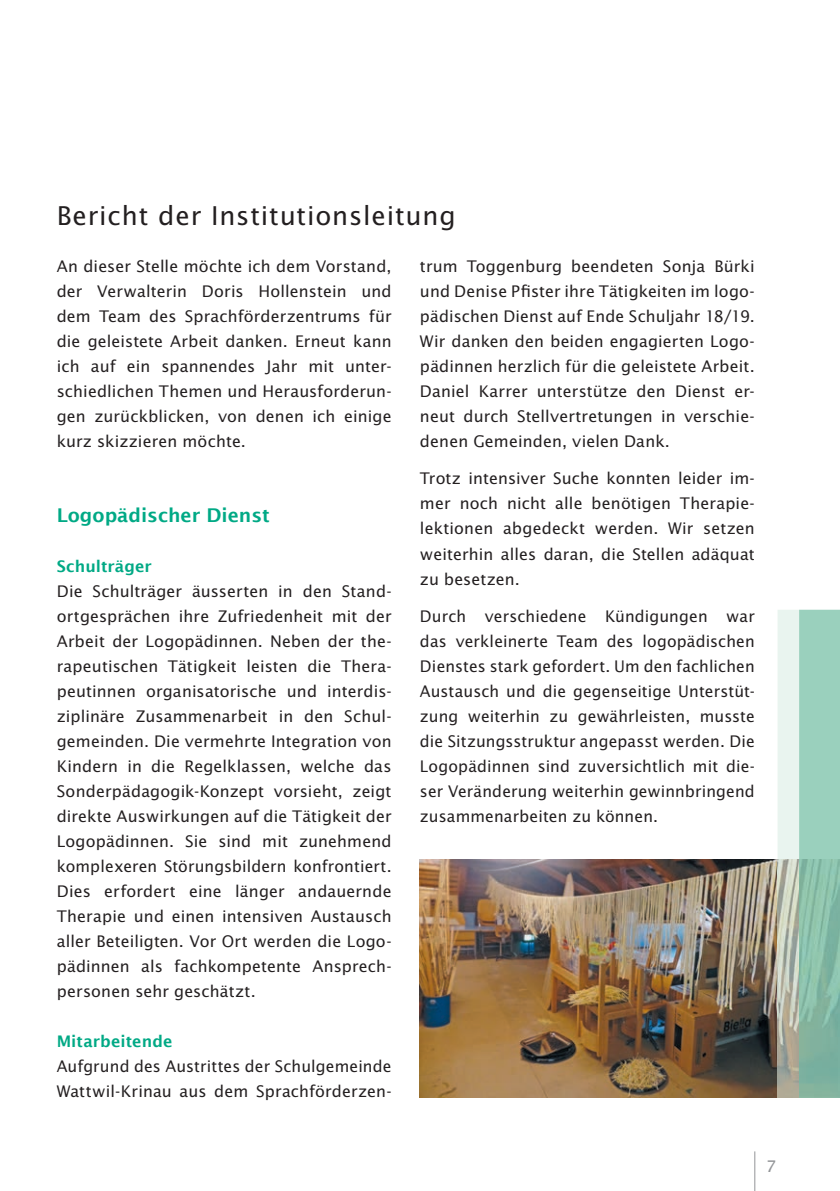
<style>
.page{position:relative;width:840px;height:1191px;background:#fff}
.page>*{position:absolute;margin:0;border:0;box-sizing:border-box;transform-origin:0 0}
.t1{font:26px "Lucida Sans";letter-spacing:.03em;color:#231f20}
.t2{font:600 19px "Lucida Sans";color:#00a985}
.t3{font:16px/25px "Lucida Sans";letter-spacing:.005em;color:#231f20;text-align:justify}
.t4{font:600 16px "Lucida Sans";letter-spacing:.005em;color:#00a985}
.t5{font:16px "Lucida Sans";color:#939598}
</style>
<div class="page">
<hr style="left:754px;top:1151px;width:1px;height:40px;background:#939598">
<img style="left:420px;top:859px;width:357px;height:238px">
<svg style="left:777px;top:610px;width:62px;height:487px;background:#a7cbbb"></svg>
<h1 class="t1" style="left:57px;top:199px;width:400px">Bericht der Institutionsleitung</h1>
<p class="t3" style="left:57px;top:253px;width:336px">An dieser Stelle möchte ich dem Vorstand, der Verwalterin Doris Hollenstein und dem Team des Sprachförderzentrums für die geleistete Arbeit danken. Erneut kann ich auf ein spannendes Jahr mit unter&shy;schiedlichen Themen und Herausforderun&shy;gen zurückblicken, von denen ich einige kurz skizzieren möchte.</p>
<p class="t2" style="left:57px;top:504px;width:214px">Logopädischer Dienst</p>
<p class="t4" style="left:57px;top:557px;width:96px">Schulträger</p>
<p class="t3" style="left:57px;top:578px;width:336px">Die Schulträger äusserten in den Stand&shy;ortgesprächen ihre Zufriedenheit mit der Arbeit der Logopädinnen. Neben der the&shy;rapeutischen Tätigkeit leisten die Thera&shy;peutinnen organisatorische und inter dis - ziplinäre Zusammenarbeit in den Schul&shy;gemeinden. Die vermehrte Integration von Kindern in die Regelklassen, welche das Sonderpädagogik-Konzept vorsieht, zeigt direkte Auswirkungen auf die Tätigkeit der Logopädinnen. Sie sind mit zunehmend komplexeren Störungsbildern konfrontiert.<br>Dies erfordert eine länger andauernde Therapie und einen intensiven Austausch aller Beteiligten. Vor Ort werden die Logo&shy;pädinnen als fachkompetente Ansprech&shy;personen sehr geschätzt.</p>
<p class="t4" style="left:57px;top:1032px;width:117px">Mitarbeitende</p>
<p class="t3" style="left:57px;top:1053px;width:336px">Aufgrund des Austrittes der Schulgemeinde<br>Wattwil-Krinau aus dem Sprachförderzen-</p>
<p class="t3" style="left:420px;top:253px;width:336px">trum Toggenburg beendeten Sonja Bürki und Denise Pfister ihre Tätigkeiten im logo&shy;pädischen Dienst auf Ende Schuljahr 18/19.<br>Wir danken den beiden engagierten Logo&shy;pädinnen herzlich für die geleistete Arbeit.<br>Daniel Karrer unterstütze den Dienst er&shy;neut durch Stellvertretungen in verschie&shy;denen Gemeinden, vielen Dank.</p>
<p class="t3" style="left:420px;top:466px;width:336px">Trotz intensiver Suche konnten leider im&shy;mer noch nicht alle benötigen Therapie&shy;lektionen abgedeckt werden. Wir setzen weiterhin alles daran, die Stellen adäquat zu besetzen.</p>
<p class="t3" style="left:420px;top:603px;width:336px">Durch verschiedene Kündigungen war das verkleinerte Team des logopädischen Dienstes stark gefordert. Um den fach lichen Austausch und die gegenseitige Unterstüt&shy;zung weiterhin zu gewährleisten, musste die Sitzungsstruktur angepasst werden. Die Logopädinnen sind zuversichtlich mit die&shy;ser Veränderung weiterhin gewinnbringend zusammenarbeiten zu können.</p>
<p class="t5" style="left:765px;top:1156px;width:12px">7</p>
</div>
